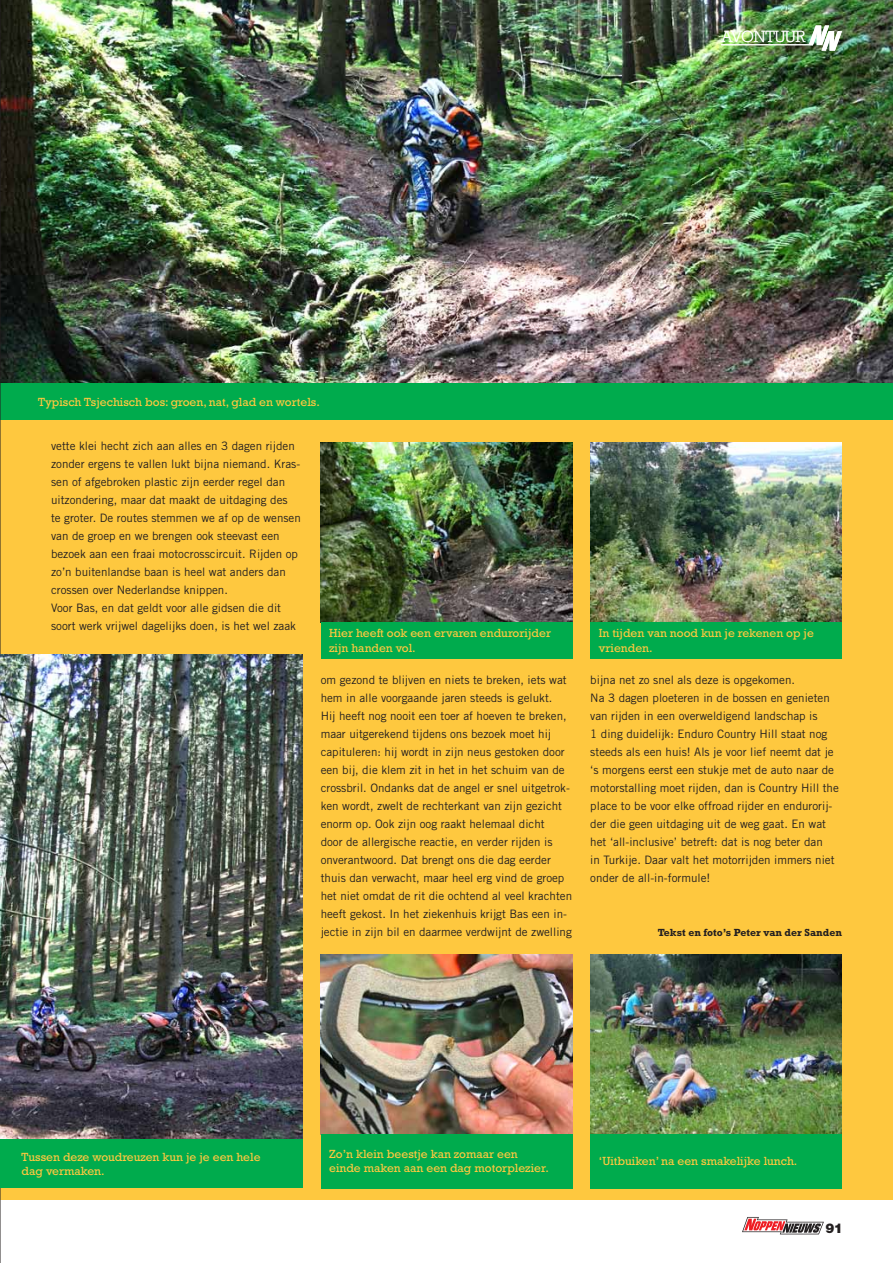
<style>
.page{position:relative;width:893px;height:1263px;background:#fff}
.page>*{position:absolute;margin:0;border:0;box-sizing:border-box;transform-origin:0 0}
.t1{font:300 16.5px "Rockwell Std";letter-spacing:-.005em;color:#fff}
.t2{font:900 13.5px "Helvetica Neue LT Std";color:#231f20}
.t3{font:12px/14.4px "Rockwell Std";color:#fec83f}
.t4{font:11.7px/18px "Trade Gothic LT Std";color:#231f20}
.t5{font:700 10.5px "Rockwell Std";color:#231f20}
</style>
<div class="page">
<div style="left:0;top:0;width:893px;height:1199px;background:#fec83f"></div>
<img style="left:1px;top:0;width:892px;height:383px">
<img style="left:590px;top:442px;width:252px;height:180px">
<div style="left:590px;top:622px;width:252px;height:37px;background:#00ab4d"></div>
<img style="left:321px;top:442px;width:251px;height:180px">
<div style="left:321px;top:622px;width:251px;height:37px;background:#00ab4d"></div>
<img style="left:321px;top:954px;width:251px;height:180px">
<img style="left:590px;top:954px;width:252px;height:180px">
<div style="left:321px;top:1134px;width:251px;height:54px;background:#00ab4d"></div>
<div style="left:590px;top:1134px;width:252px;height:54px;background:#00ab4d"></div>
<div style="left:0;top:383px;width:893px;height:37px;background:#00ab4d"></div>
<hr style="left:0;top:0;width:1px;height:1263px;background:#231f20">
<hr style="left:721px;top:44px;width:92px;height:1px;background:#fff">
<svg style="left:809px;top:25px;width:33px;height:26px"></svg>
<svg style="left:742px;top:1217px;width:82px;height:17px"></svg>
<img style="left:0;top:655px;width:303px;height:485px">
<div style="left:0;top:1140px;width:303px;height:48px;background:#00ab4d"></div>
<h1 class="t1" style="left:721px;top:27px;width:85px">AVONTUUR</h1>
<p class="t3" style="left:38px;top:394px;width:283px">Typisch Tsjechisch bos: groen, nat, glad en wortels.</p>
<p class="t4" style="left:51px;top:437px;width:251px">vette klei hecht zich aan alles en 3 dagen rijden zonder ergens te vallen lukt bijna niemand. Kras&shy;sen of afgebroken plastic zijn eerder regel dan uitzondering, maar dat maakt de uitdaging des<br>te groter. De routes stemmen we af op de wensen van de groep en we brengen ook steevast een bezoek aan een fraai motocrosscircuit. Rijden op zo’n buitenlandse baan is heel wat anders dan crossen over Nederlandse knippen.<br>Voor Bas, en dat geldt voor alle gidsen die dit soort werk vrijwel dagelijks doen, is het wel zaak</p>
<p class="t3" style="left:329px;top:626px;width:223px">Hier heeft ook een ervaren endurorijder zijn handen vol.</p>
<p class="t3" style="left:599px;top:626px;width:217px">In tijden van nood kun je rekenen op je vrienden.</p>
<p class="t4" style="left:321px;top:671px;width:253px">om gezond te blijven en niets te breken, iets wat hem in alle voorgaande jaren steeds is gelukt.<br>Hij heeft nog nooit een toer af hoeven te breken, maar uitgerekend tijdens ons bezoek moet hij capituleren: hij wordt in zijn neus gestoken door een bij, die klem zit in het in het schuim van de crossbril. Ondanks dat de angel er snel uitgetrok&shy;ken wordt, zwelt de rechterkant van zijn gezicht enorm op. Ook zijn oog raakt helemaal dicht<br>door de allergische reactie, en verder rijden is onverantwoord. Dat brengt ons die dag eerder thuis dan verwacht, maar heel erg vind de groep het niet omdat de rit die ochtend al veel krachten heeft gekost. In het ziekenhuis krijgt Bas een in&shy;jectie in zijn bil en daarmee verdwijnt de zwelling</p>
<p class="t4" style="left:590px;top:671px;width:250px">bijna net zo snel als deze is opgekomen.<br>Na 3 dagen ploeteren in de bossen en genieten van rijden in een overweldigend landschap is<br>1 ding duidelijk: Enduro Country Hill staat nog steeds als een huis! Als je voor lief neemt dat je ‘s morgens eerst een stukje met de auto naar de motorstalling moet rijden, dan is Country Hill the place to be voor elke offroad rijder en endurorij&shy;der die geen uitdaging uit de weg gaat. En wat het ‘all-inclusive’ betreft: dat is nog beter dan<br>in Turkije. Daar valt het motorrijden immers niet onder de all-in-formule!</p>
<p class="t5" style="left:658px;top:926px;width:186px">Tekst en foto’s Peter van der Sanden</p>
<p class="t3" style="left:22px;top:1149px;width:240px">Tussen deze woudreuzen kun je je een hele dag vermaken.</p>
<p class="t3" style="left:329px;top:1147px;width:221px">Zo’n klein beestje kan zomaar een einde maken aan een dag motorplezier.</p>
<p class="t3" style="left:599px;top:1154px;width:200px">‘Uitbuiken’ na een smakelijke lunch.</p>
<p class="t2" style="left:826px;top:1220px;width:19px">91</p>
</div>
